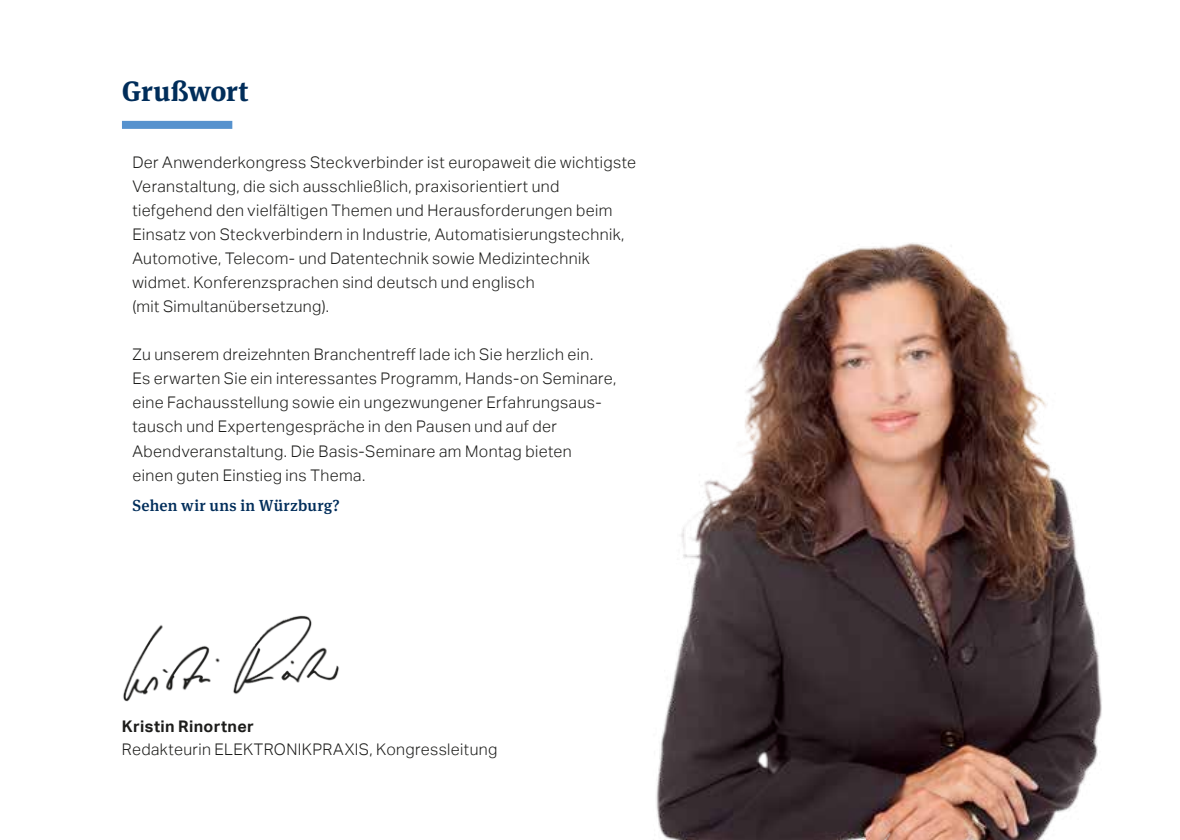
<style>
.page{position:relative;width:1180px;height:840px;background:#fff}
.page>*{position:absolute;margin:0;border:0;box-sizing:border-box;transform-origin:0 0}
.t1{font:700 28px "Meta Serif OT";letter-spacing:-.01em;color:#002d5a}
.t2{font:300 16px/24px "Aktiv Grotesk";letter-spacing:.025em;color:#1d1d1b}
.t3{font:500 16px "Meta Serif OT";letter-spacing:.02em;color:#002d5a}
.t4{font:700 16px "Aktiv Grotesk";letter-spacing:.025em;color:#1d1d1b}
</style>
<div class="page">
<div style="left:122px;top:121px;width:110px;height:8px;background:#5692ce"></div>
<img style="left:656px;top:242px;width:446px;height:597px">
<img style="left:123px;top:615px;width:216px;height:86px">
<h1 class="t1" style="left:122px;top:73px;width:128px">Grußwort</h1>
<p class="t2" style="left:132px;top:150px;width:505px">Der Anwenderkongress Steckverbinder ist europaweit die wichtigste Veranstaltung, die sich ausschließlich, praxisorientiert und tiefgehend den vielfältigen Themen und Herausforderungen beim Einsatz von Steckverbindern in Industrie, Automatisierungstechnik, Automotive, Telecom- und Datentechnik sowie Medizintechnik widmet. Konferenzsprachen sind deutsch und englisch<br>(mit Simultanübersetzung).</p>
<p class="t2" style="left:132px;top:342px;width:485px">Zu unserem dreizehnten Branchentreff lade ich Sie herzlich ein.<br>Es erwarten Sie ein interessantes Programm, Hands-on Seminare, eine Fachausstellung sowie ein ungezwungener Erfahrungsaus&shy;tausch und Expertengespräche in den Pausen und auf der Abendveranstaltung. Die Basis-Seminare am Montag bieten einen guten Einstieg ins Thema.</p>
<p class="t3" style="left:132px;top:495px;width:209px">Sehen wir uns in Würzburg?</p>
<p class="t4" style="left:122px;top:716px;width:133px">Kristin Rinortner</p>
<p class="t2" style="left:122px;top:736px;width:377px">Redakteurin ELEKTRONIKPRAXIS, Kongressleitung</p>
</div>
